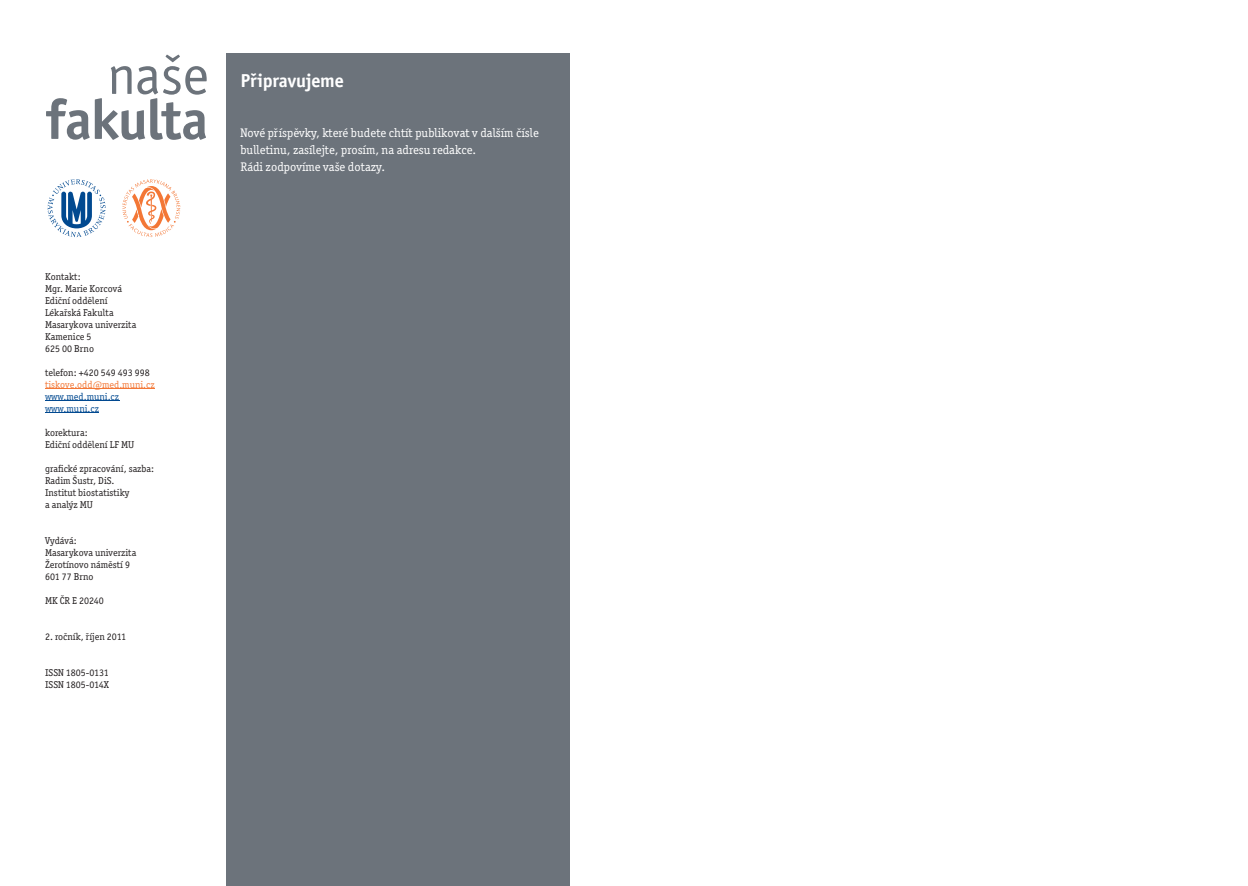
<style>
.page{position:relative;width:1248px;height:886px;background:#fff}
.page>*{position:absolute;margin:0;border:0;box-sizing:border-box;transform-origin:0 0}
.t1{font:700 56.25px "Officina Sans Itc TOT";letter-spacing:-.02em;color:#6c737b}
.t2{font:56.25px "Officina Sans Itc TOT";color:#6c737b}
.t3{font:700 18.75px "Officina Sans Itc TOT";letter-spacing:-.01em;color:#fff}
.t4{font:12.5px/16.9px "Officina Serif Itc TOT";color:#fff}
.t5{font:10px/12px "Officina Serif Itc TOT";color:#231f20}
.t6{font:10px/12px "Officina Serif Itc TOT";color:#014990}
.t7{font:10px "Officina Serif Itc TOT";color:#f37736}
</style>
<div class="page">
<div style="left:226px;top:53px;width:344px;height:833px;background:#6c737b"></div>
<svg style="left:48px;top:179px;width:58px;height:58px"></svg>
<svg style="left:122px;top:179px;width:58px;height:58px"></svg>
<hr style="left:45px;top:388px;width:110px;height:1px;background:#f37736">
<hr style="left:45px;top:400px;width:74px;height:1px;background:#014990">
<hr style="left:45px;top:412px;width:54px;height:1px;background:#014990">
<h1 class="t2" style="left:107px;top:42px;width:103px">naše</h1>
<h1 class="t1" style="left:46px;top:85px;width:164px">fakulta</h1>
<h2 class="t3" style="left:240px;top:69px;width:105px">Připravujeme</h2>
<p class="t4" style="left:240px;top:125px;width:300px">Nové příspěvky, které budete chtít publikovat v dalším čísle bulletinu, zasílejte, prosím, na adresu redakce.<br>Rádi zodpovíme vaše dotazy.</p>
<p class="t5" style="left:45px;top:270px;width:93px">Kontakt:<br>Mgr. Marie Korcová<br>Ediční oddělení<br>Lékařská Fakulta<br>Masarykova univerzita<br>Kamenice 5<br>625 00 Brno</p>
<p class="t5" style="left:45px;top:366px;width:106px">telefon: +420 549 493 998</p>
<p class="t7" style="left:45px;top:378px;width:111px">tiskove.odd@med.muni.cz</p>
<p class="t6" style="left:45px;top:390px;width:76px">www.med.muni.cz www.muni.cz</p>
<p class="t5" style="left:45px;top:426px;width:91px">korektura:<br>Ediční oddělení LF MU</p>
<p class="t5" style="left:45px;top:462px;width:111px">grafické zpracování, sazba:<br>Radim Šustr, DiS.<br>Institut biostatistiky<br>a analýz MU</p>
<p class="t5" style="left:45px;top:534px;width:93px">Vydává:<br>Masarykova univerzita<br>Žerotínovo náměstí 9<br>601 77 Brno</p>
<p class="t5" style="left:45px;top:594px;width:60px">MK ČR E 20240</p>
<p class="t5" style="left:45px;top:630px;width:83px">2. ročník, říjen 2011</p>
<p class="t5" style="left:45px;top:666px;width:65px">ISSN 1805-0131<br>ISSN 1805-014X</p>
</div>
